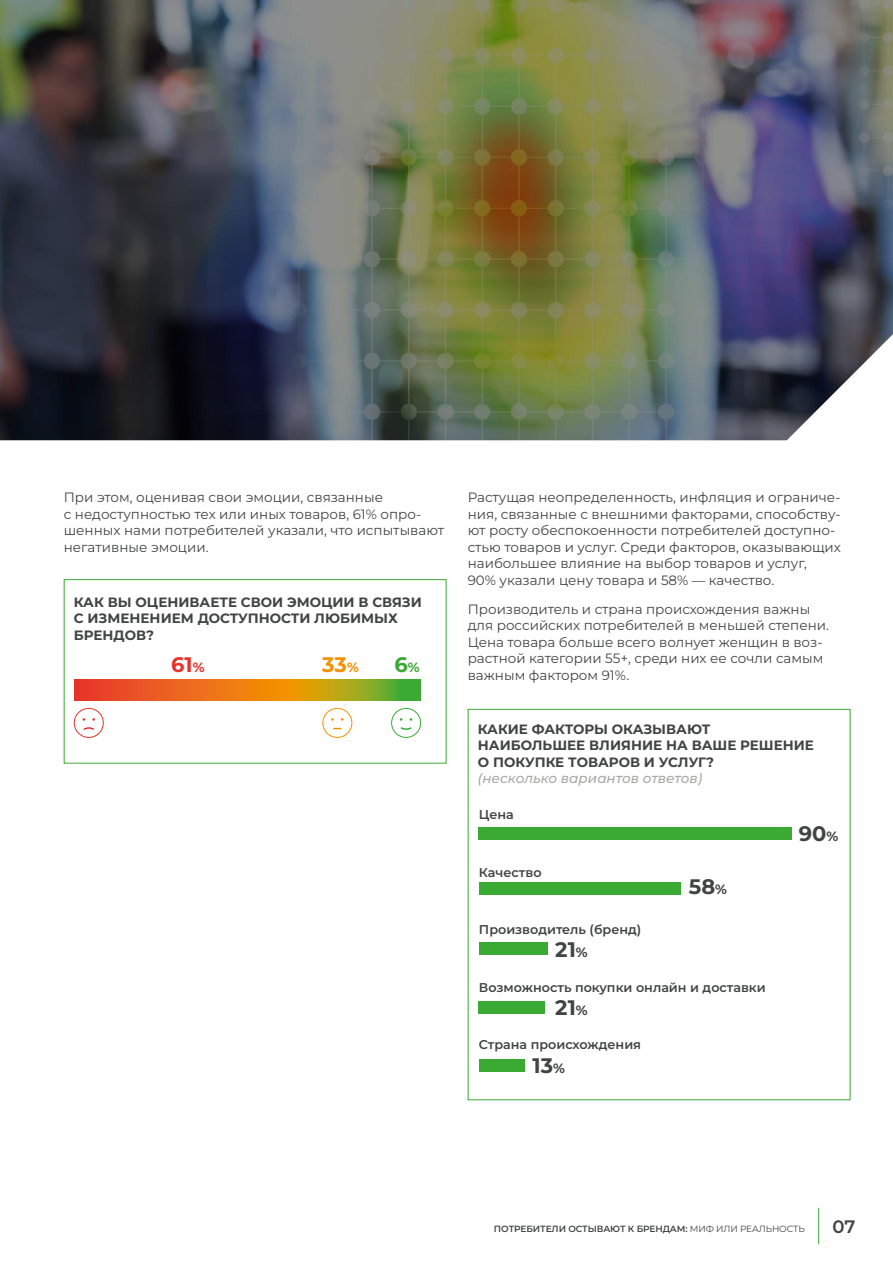
<style>
.page{position:relative;width:893px;height:1263px;background:#fff}
.page>*{position:absolute;margin:0;border:0;box-sizing:border-box;transform-origin:0 0}
.t1{font:700 21px "Montserrat";color:#424343}
.t2{font:700 21px "Montserrat";color:#e7332a}
.t3{font:700 21px "Montserrat";color:#f39200}
.t4{font:700 21px "Montserrat";color:#3aaa35}
.t5{font:600 18px "Montserrat";color:#424343}
.t6{font:13.5px/16.5px "Montserrat";color:#424343}
.t7{font:700 13.5px/16.5px "Montserrat";color:#424343}
.t8{font:italic 500 13.5px "Montserrat";color:#a8a8a7}
.t9{font:600 12.75px "Montserrat";color:#424343}
.t10{font:600 9px "Montserrat";letter-spacing:-.01em;color:#424343}
.s1{font-size:13.5px}
.s2{font-weight:400}
</style>
<div class="page">
<img style="left:0;top:0;width:893px;height:440px">
<div style="left:64px;top:579px;width:382px;height:184px;border:1px solid #3aaa35"></div>
<div style="left:75px;top:679px;width:211px;height:21px;background:linear-gradient(to right,#e63632,#f39405)"></div>
<svg style="left:286px;top:679px;width:114px;height:21px;background:#aca517"></svg>
<div style="left:400px;top:679px;width:21px;height:21px;background:#3aaa35"></div>
<div style="left:74px;top:708px;width:30px;height:30px;border:1px solid #e7332a;border-radius:50%"></div>
<svg style="left:83px;top:718px;width:12px;height:12px"></svg>
<div style="left:391px;top:708px;width:30px;height:30px;border:1px solid #3aaa35;border-radius:50%"></div>
<svg style="left:400px;top:718px;width:12px;height:12px"></svg>
<div style="left:322px;top:708px;width:30px;height:30px;border:1px solid #f39200;border-radius:50%"></div>
<div style="left:479px;top:827px;width:313px;height:13px;background:#3aaa35"></div>
<div style="left:479px;top:882px;width:202px;height:13px;background:#3aaa35"></div>
<div style="left:479px;top:942px;width:68px;height:13px;background:#3aaa35"></div>
<div style="left:479px;top:1001px;width:66px;height:12px;background:#3aaa35"></div>
<div style="left:479px;top:1059px;width:45px;height:12px;background:#3aaa35"></div>
<hr style="left:818px;top:1208px;width:1px;height:36px;background:#3aaa35">
<p class="t6" style="left:64px;top:489px;width:382px">При этом, оценивая свои эмоции, связанные<br>с недоступностью тех или иных товаров, 61% опро&shy;шенных нами потребителей указали, что испытывают негативные эмоции.</p>
<p class="t7" style="left:74px;top:593px;width:350px">КАК ВЫ ОЦЕНИВАЕТЕ СВОИ ЭМОЦИИ В СВЯЗИ<br>С ИЗМЕНЕНИЕМ ДОСТУПНОСТИ ЛЮБИМЫХ<br>БРЕНДОВ?</p>
<h1 class="t2" style="left:171px;top:650px;width:35px">61<span class="s1">%</span></h1>
<h1 class="t3" style="left:322px;top:650px;width:38px">33<span class="s1">%</span></h1>
<h1 class="t4" style="left:395px;top:650px;width:27px">6<span class="s1">%</span></h1>
<p class="t6" style="left:468px;top:489px;width:375px">Растущая неопределенность, инфляция и ограниче&shy;ния, связанные с внешними факторами, способству&shy;ют росту обеспокоенности потребителей доступно&shy;стью товаров и услуг. Среди факторов, оказывающих наибольшее влияние на выбор товаров и услуг,<br>90% указали цену товара и 58% — качество.</p>
<p class="t6" style="left:468px;top:600px;width:363px">Производитель и страна происхождения важны для российских потребителей в меньшей степени.<br>Цена товара больше всего волнует женщин в воз&shy;растной категории 55+, среди них ее сочли самым важным фактором 91%.</p>
<p class="t7" style="left:478px;top:720px;width:338px">КАКИЕ ФАКТОРЫ ОКАЗЫВАЮТ<br>НАИБОЛЬШЕЕ ВЛИЯНИЕ НА ВАШЕ РЕШЕНИЕ<br>О ПОКУПКЕ ТОВАРОВ И УСЛУГ?</p>
<p class="t8" style="left:478px;top:769px;width:226px">(несколько вариантов ответов)</p>
<p class="t9" style="left:479px;top:806px;width:36px">Цена</p>
<p class="t9" style="left:479px;top:863px;width:64px">Качество</p>
<p class="t9" style="left:479px;top:921px;width:164px">Производитель (бренд)</p>
<h1 class="t1" style="left:555px;top:935px;width:34px">21<span class="s1">%</span></h1>
<h1 class="t1" style="left:689px;top:873px;width:40px">58<span class="s1">%</span></h1>
<p class="t9" style="left:479px;top:978px;width:288px">Возможность покупки онлайн и доставки</p>
<h1 class="t1" style="left:555px;top:993px;width:34px">21<span class="s1">%</span></h1>
<p class="t9" style="left:479px;top:1036px;width:164px">Страна происхождения</p>
<h1 class="t1" style="left:533px;top:1051px;width:34px">13<span class="s1">%</span></h1>
<h1 class="t1" style="left:799px;top:819px;width:41px">90<span class="s1">%</span></h1>
<p class="t10" style="left:494px;top:1222px;width:312px">ПОТРЕБИТЕЛИ ОСТЫВАЮТ К БРЕНДАМ: <span class="s2">МИФ ИЛИ РЕАЛЬНОСТЬ</span></p>
<h2 class="t5" style="left:833px;top:1215px;width:24px">07</h2>
</div>
